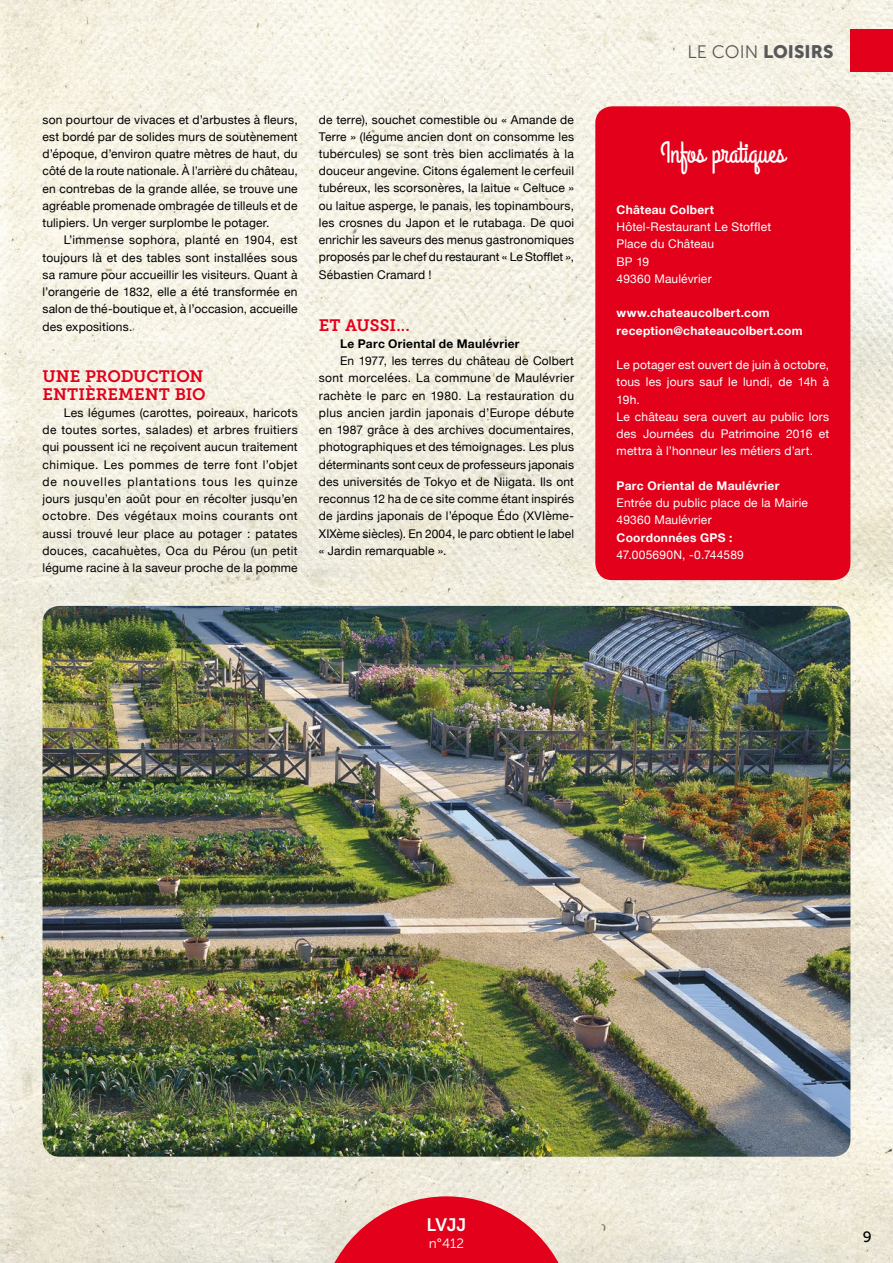
<style>
.page{position:relative;width:893px;height:1263px;background:#fff}
.page>*{position:absolute;margin:0;border:0;box-sizing:border-box;transform-origin:0 0}
.t1{font:30px "Grand Hotel";color:#fff;scale:.9 1}
.t2{font:18px "Museo Sans 900";color:#58585a}
.t3{font:18px "Museo Sans 700";color:#fff}
.t4{font:16.5px/17.2px "Museo Slab 700";color:#e2001a}
.t5{font:15px "Museo Slab 500";color:#000}
.t6{font:13.5px "Museo Sans 300";color:#fff}
.t7{font:12px/17.2px "Helvetica Neue";letter-spacing:.015em;color:#000;text-align:justify}
.t8{font:12px/17.2px "Helvetica Neue";letter-spacing:.015em;color:#fff}
.t9{font:700 12px/17.2px "Helvetica Neue";letter-spacing:.02em;color:#fff}
.t10{font:700 12px "Helvetica Neue";letter-spacing:.025em;color:#000}
.s1{font-family:"Museo Sans 300"}
</style>
<div class="page">
<img style="left:0;top:0;width:893px;height:1263px">
<div style="left:595px;top:106px;width:255px;height:474px;background:#e2001a;border-radius:17px"></div>
<img style="left:43px;top:606px;width:807px;height:551px">
<svg style="left:325px;top:1196px;width:243px;height:67px;background:#e5505c"></svg>
<div style="left:850px;top:30px;width:43px;height:42px;background:#e2001a"></div>
<p class="t7" style="left:43px;top:111px;width:257px">son pourtour de vivaces et d’arbustes à fleurs, est bordé par de solides murs de soutènement d’époque, d’environ quatre mètres de haut, du côté de la route nationale. À l’arrière du château, en contrebas de la grande allée, se trouve une agréable promenade ombragée de tilleuls et de tulipiers. Un verger surplombe le potager.</p>
<p class="t7" style="left:43px;top:232px;width:257px;text-indent:21px">L’immense sophora, planté en 1904, est toujours là et des tables sont installées sous sa ramure pour accueillir les visiteurs. Quant à l’orangerie de 1832, elle a été transformée en salon de thé-boutique et, à l’occasion, accueille des expositions.</p>
<h3 class="t4" style="left:43px;top:368px;width:165px">UNE PRODUCTION<br>ENTIÈREMENT BIO</h3>
<p class="t7" style="left:43px;top:405px;width:257px;text-indent:21px">Les légumes (carottes, poireaux, haricots de toutes sortes, salades) et arbres fruitiers qui poussent ici ne reçoivent aucun traitement chimique. Les pommes de terre font l’objet de nouvelles plantations tous les quinze jours jusqu’en août pour en récolter jusqu’en octobre. Des végétaux moins courants ont aussi trouvé leur place au potager : patates douces, cacahuètes, Oca du Pérou (un petit légume racine à la saveur proche de la pomme</p>
<p class="t7" style="left:319px;top:111px;width:257px">de terre), souchet comestible ou « Amande de Terre » (légume ancien dont on consomme les tubercules) se sont très bien acclimatés à la douceur angevine. Citons également le cerfeuil tubéreux, les scorsonères, la laitue « Celtuce » ou laitue asperge, le panais, les topinambours, les crosnes du Japon et le rutabaga. De quoi enrichir les saveurs des menus gastronomiques proposés par le chef du restaurant « Le Stofflet », Sébastien Cramard !</p>
<h3 class="t4" style="left:319px;top:316px;width:92px">ET AUSSI...</h3>
<p class="t10" style="left:340px;top:334px;width:181px">Le Parc Oriental de Maulévrier</p>
<p class="t7" style="left:319px;top:353px;width:257px;text-indent:21px">En 1977, les terres du château de Colbert sont morcelées. La commune de Maulévrier rachète le parc en 1980. La restauration du plus ancien jardin japonais d’Europe débute en 1987 grâce à des archives documentaires, photographiques et des témoignages. Les plus déterminants sont ceux de professeurs japonais des universités de Tokyo et de Niigata. Ils ont reconnus 12 ha de ce site comme étant inspirés de jardins japonais de l’époque Édo (XVIème-XIXème siècles). En 2004, le parc obtient le label « Jardin remarquable ».</p>
<h2 class="t2" style="left:687px;top:41px;width:147px"><span class="s1">LE COIN</span> LOISIRS</h2>
<h1 class="t1" style="left:660px;top:134px;width:140px">Infos pratiques</h1>
<p class="t9" style="left:617px;top:201px;width:99px">Château Colbert</p>
<p class="t8" style="left:617px;top:219px;width:156px">Hôtel-Restaurant Le Stofflet<br>Place du Château<br>BP 19<br>49360 Maulévrier</p>
<p class="t9" style="left:617px;top:305px;width:188px">www.chateaucolbert.com reception@chateaucolbert.com</p>
<p class="t8" style="left:617px;top:357px;width:214px">Le potager est ouvert de juin à octobre, tous les jours sauf le lundi, de 14h à<br>19h.<br>Le château sera ouvert au public lors des Journées du Patrimoine 2016 et mettra à l’honneur les métiers d’art.</p>
<p class="t9" style="left:617px;top:477px;width:164px">Parc Oriental de Maulévrier</p>
<p class="t8" style="left:617px;top:495px;width:193px">Entrée du public place de la Mairie<br>49360 Maulévrier</p>
<p class="t9" style="left:617px;top:529px;width:117px">Coordonnées GPS :</p>
<p class="t8" style="left:617px;top:547px;width:129px">47.005690N, -0.744589</p>
<h2 class="t3" style="left:427px;top:1215px;width:41px">LVJJ</h2>
<p class="t6" style="left:429px;top:1235px;width:37px">N°412</p>
<p class="t5" style="left:863px;top:1228px;width:10px">9</p>
</div>
